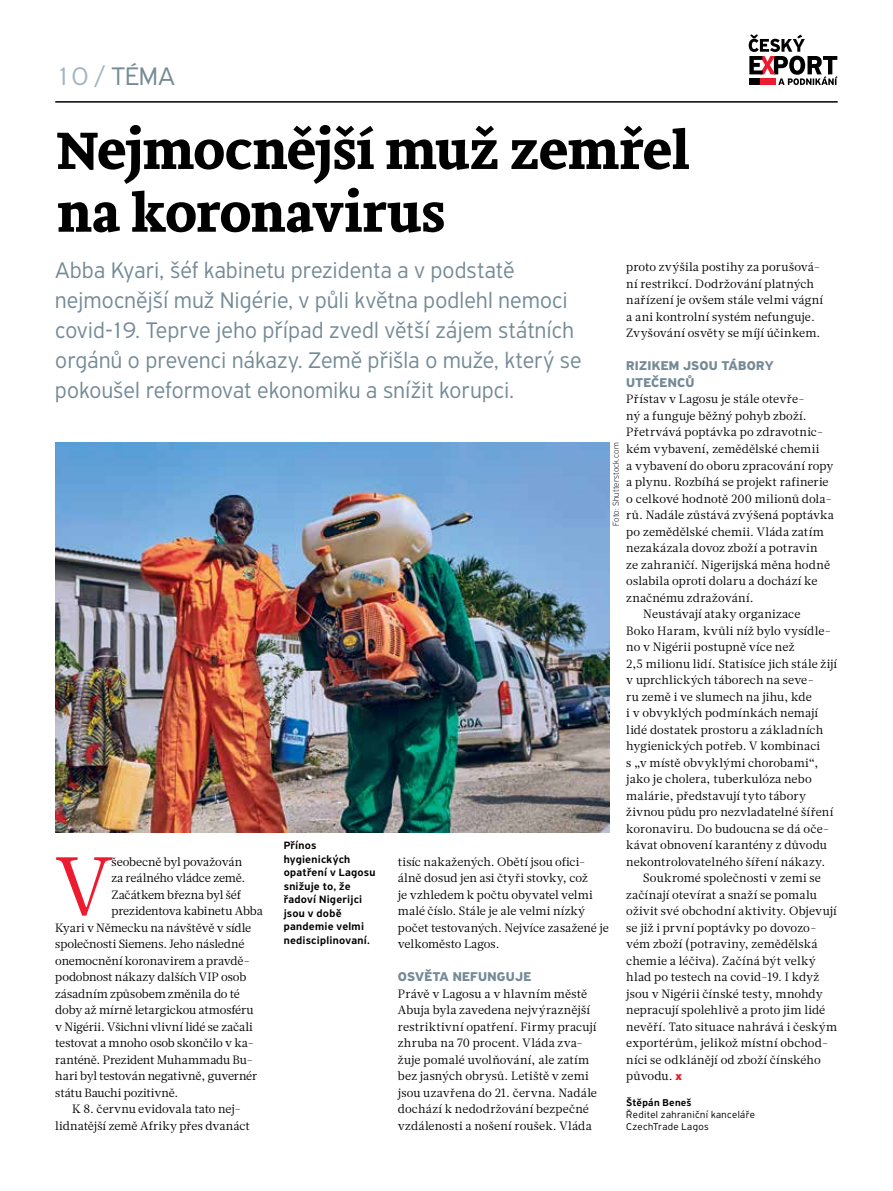
<style>
.page{position:relative;width:893px;height:1191px;background:#fff}
.page>*{position:absolute;margin:0;border:0;box-sizing:border-box;transform-origin:0 0}
.t1{font:82.65px "Glosa Text";color:#ed1b2f}
.t2{font:700 54.45px/62.7px "Brioni Text Std";letter-spacing:-.01em;color:#000}
.t3{font:300 27px "PF Highway Sans Pro";color:#748a96}
.t4{font:300 24px/30px "PF Highway Sans Pro";letter-spacing:.01em;color:#748a96}
.t5{font:700 13.5px/16.5px "PF Highway Sans Pro";letter-spacing:.02em;color:#748a96}
.t6{font:12px/16.5px "Glosa Text";letter-spacing:.005em;color:#000}
.t7{font:12px "Glosa Text";letter-spacing:-.015em;color:#000}
.t8{font:12px "Glosa Text";letter-spacing:-.02em;color:#000}
.t9{font:500 11.25px/13.5px "PF Highway Sans Pro";letter-spacing:.025em;color:#000}
.t10{font:300 10.5px/12px "PF Highway Sans Pro";letter-spacing:.04em;color:#000}
.t11{font:500 10.5px "PF Highway Sans Pro";letter-spacing:.025em;color:#000}
.t12{font:100 9px "PF Highway Sans Pro";letter-spacing:.025em;color:#000}
.s1{color:#a4b5bf}
.s2{font-family:"PF Highway Sans Pro";font-weight:900;color:#ed1b2f}
</style>
<div class="page">
<svg style="left:749px;top:34px;width:89px;height:51px"></svg>
<hr style="left:55px;top:101px;width:783px;height:2px;background:#000">
<img style="left:55px;top:443px;width:554px;height:389px">
<h3 class="t3" style="left:55px;top:60px;width:121px"><span class="s1">10 /</span> TÉMA</h3>
<h2 class="t2" style="left:57px;top:120px;width:634px">Nejmocnější muž zemřel na koronavirus</h2>
<p class="t4" style="left:55px;top:255px;width:528px">Abba Kyari, šéf kabinetu prezidenta a v podstatě nejmocnější muž Nigérie, v půli května podlehl nemoci covid-19. Teprve jeho případ zvedl větší zájem státních orgánů o prevenci nákazy. Země přišla o muže, který se pokoušel reformovat ekonomiku a snížit korupci.</p>
<p class="t6" style="left:626px;top:259px;width:198px">proto zvýšila postihy za porušová&shy;ní restrikcí. Dodržování platných nařízení je ovšem stále velmi vágní a ani kontrolní systém nefunguje.<br>Zvyšování osvěty se míjí účinkem.</p>
<p class="t5" style="left:626px;top:358px;width:149px">RIZIKEM JSOU TÁBORY<br>UTEČENCŮ</p>
<p class="t6" style="left:626px;top:391px;width:180px">Přístav v Lagosu je stále otevře-</p>
<p class="t6" style="left:626px;top:408px;width:182px">ný a funguje běžný pohyb zboží.</p>
<p class="t6" style="left:626px;top:424px;width:199px">Přetrvává poptávka po zdravotnic-</p>
<p class="t6" style="left:626px;top:441px;width:195px">kém vybavení, zemědělské chemii</p>
<p class="t6" style="left:626px;top:457px;width:209px">a vybavení do oboru zpracování ropy</p>
<p class="t6" style="left:626px;top:474px;width:204px">a plynu. Rozbíhá se projekt rafinerie</p>
<p class="t6" style="left:626px;top:490px;width:207px">o celkové hodnotě 200 milionů dola-</p>
<p class="t6" style="left:626px;top:507px;width:209px">rů. Nadále zůstává zvýšená poptávka</p>
<p class="t6" style="left:626px;top:523px;width:199px">po zemědělské chemii. Vláda zatím</p>
<p class="t6" style="left:626px;top:540px;width:193px">nezakázala dovoz zboží a potravin</p>
<p class="t6" style="left:626px;top:556px;width:205px">ze zahraničí. Nigerijská měna hodně</p>
<p class="t6" style="left:626px;top:573px;width:193px">oslabila oproti dolaru a dochází ke</p>
<p class="t6" style="left:626px;top:589px;width:129px">značnému zdražování.</p>
<p class="t6" style="left:643px;top:606px;width:159px">Neustávají ataky organizace</p>
<p class="t6" style="left:626px;top:622px;width:206px">Boko Haram, kvůli níž bylo vysídle-</p>
<p class="t6" style="left:626px;top:639px;width:170px">no v Nigérii postupně více než</p>
<p class="t6" style="left:626px;top:655px;width:212px">2,5 milionu lidí. Statisíce jich stále žijí</p>
<p class="t6" style="left:626px;top:672px;width:189px">v uprchlických táborech na seve-</p>
<p class="t6" style="left:626px;top:688px;width:187px">ru země i ve slumech na jihu, kde</p>
<p class="t6" style="left:626px;top:705px;width:193px">i v obvyklých podmínkách nemají</p>
<p class="t6" style="left:626px;top:721px;width:198px">lidé dostatek prostoru a základních</p>
<p class="t6" style="left:626px;top:738px;width:195px">hygienických potřeb. V kombinaci</p>
<p class="t6" style="left:626px;top:754px;width:194px">s „v místě obvyklými chorobami“,</p>
<p class="t6" style="left:626px;top:771px;width:187px">jako je cholera, tuberkulóza nebo</p>
<p class="t6" style="left:626px;top:787px;width:181px">malárie, představují tyto tábory</p>
<p class="t6" style="left:626px;top:804px;width:209px">živnou půdu pro nezvladatelné šíření</p>
<p class="t6" style="left:626px;top:820px;width:205px">koronaviru. Do budoucna se dá oče-</p>
<p class="t6" style="left:626px;top:837px;width:202px">kávat obnovení karantény z důvodu</p>
<p class="t6" style="left:626px;top:853px;width:200px">nekontrolovatelného šíření nákazy.</p>
<p class="t6" style="left:643px;top:870px;width:179px">Soukromé společnosti v zemi se</p>
<p class="t6" style="left:626px;top:886px;width:192px">začínají otevírat a snaží se pomalu</p>
<p class="t6" style="left:626px;top:903px;width:212px">oživit své obchodní aktivity. Objevují</p>
<p class="t6" style="left:626px;top:919px;width:192px">se již i první poptávky po dovozo-</p>
<p class="t6" style="left:626px;top:936px;width:193px">vém zboží (potraviny, zemědělská</p>
<p class="t6" style="left:626px;top:952px;width:191px">chemie a léčiva). Začíná být velký</p>
<p class="t6" style="left:626px;top:969px;width:195px">hlad po testech na covid-19. I když</p>
<p class="t6" style="left:626px;top:985px;width:198px">jsou v Nigérii čínské testy, mnohdy</p>
<p class="t6" style="left:626px;top:1002px;width:201px">nepracují spolehlivě a proto jim lidé</p>
<p class="t6" style="left:626px;top:1018px;width:212px">nevěří. Tato situace nahrává i českým</p>
<p class="t6" style="left:626px;top:1035px;width:204px">exportérům, jelikož místní obchod-</p>
<p class="t6" style="left:626px;top:1051px;width:196px">níci se odklánějí od zboží čínského</p>
<p class="t6" style="left:626px;top:1068px;width:57px">původu. <span class="s2">x</span></p>
<p class="t11" style="left:626px;top:1096px;width:67px">Štěpán Beneš</p>
<p class="t10" style="left:626px;top:1108px;width:130px">Ředitel zahraniční kanceláře<br>CzechTrade Lagos</p>
<p class="t12" style="left:610px;top:526px;width:85px;rotate:-90deg">Foto: Shutterstock.com</p>
<p class="t9" style="left:284px;top:839px;width:93px">Přínos hygienických opatření v Lagosu snižuje to, že řadoví Nigerijci jsou v době pandemie velmi nedisciplinovaní.</p>
<h1 class="t1" style="left:55px;top:832px;width:59px">V</h1>
<p class="t7" style="left:112px;top:853px;width:132px">šeobecně byl považován</p>
<p class="t6" style="left:398px;top:853px;width:213px">tisíc nakažených. Obětí jsou ofici&shy;álně dosud jen asi čtyři stovky, což<br>je vzhledem k počtu obyvatel velmi malé číslo. Stále je ale velmi nízký počet testovaných. Nejvíce zasažené je velkoměsto Lagos.</p>
<p class="t5" style="left:398px;top:969px;width:135px">OSVĚTA NEFUNGUJE</p>
<p class="t6" style="left:398px;top:985px;width:201px">Právě v Lagosu a v hlavním městě Abuja byla zavedena nejvýraznější restriktivní opatření. Firmy pracují zhruba na 70 procent. Vláda zva&shy;žuje pomalé uvolňování, ale zatím bez jasných obrysů. Letiště v zemi jsou uzavřena do 21. června. Nadále dochází k nedodržování bezpečné vzdálenosti a nošení roušek. Vláda</p>
<p class="t7" style="left:112px;top:870px;width:135px">za reálného vládce země.</p>
<p class="t7" style="left:112px;top:886px;width:131px">Začátkem března byl šéf</p>
<p class="t7" style="left:112px;top:903px;width:153px">prezidentova kabinetu Abba</p>
<p class="t7" style="left:55px;top:919px;width:197px">Kyari v Německu na návštěvě v sídle</p>
<p class="t7" style="left:55px;top:936px;width:191px">společnosti Siemens. Jeho následné</p>
<p class="t8" style="left:55px;top:952px;width:196px">onemocnění koronavirem a pravdě-</p>
<p class="t6" style="left:55px;top:969px;width:193px">podobnost nákazy dalších VIP osob</p>
<p class="t6" style="left:55px;top:985px;width:186px">zásadním způsobem změnila do té</p>
<p class="t7" style="left:55px;top:1002px;width:200px">doby až mírně letargickou atmosféru</p>
<p class="t6" style="left:55px;top:1018px;width:199px">v Nigérii. Všichni vlivní lidé se začali</p>
<p class="t7" style="left:55px;top:1035px;width:200px">testovat a mnoho osob skončilo v ka-</p>
<p class="t7" style="left:55px;top:1051px;width:199px">ranténě. Prezident Muhammadu Bu-</p>
<p class="t7" style="left:55px;top:1068px;width:204px">hari byl testován negativně, guvernér</p>
<p class="t6" style="left:55px;top:1084px;width:125px">státu Bauchi pozitivně.</p>
<p class="t6" style="left:72px;top:1101px;width:171px">K 8. červnu evidovala tato nej-</p>
<p class="t6" style="left:55px;top:1117px;width:196px">lidnatější země Afriky přes dvanáct</p>
</div>
